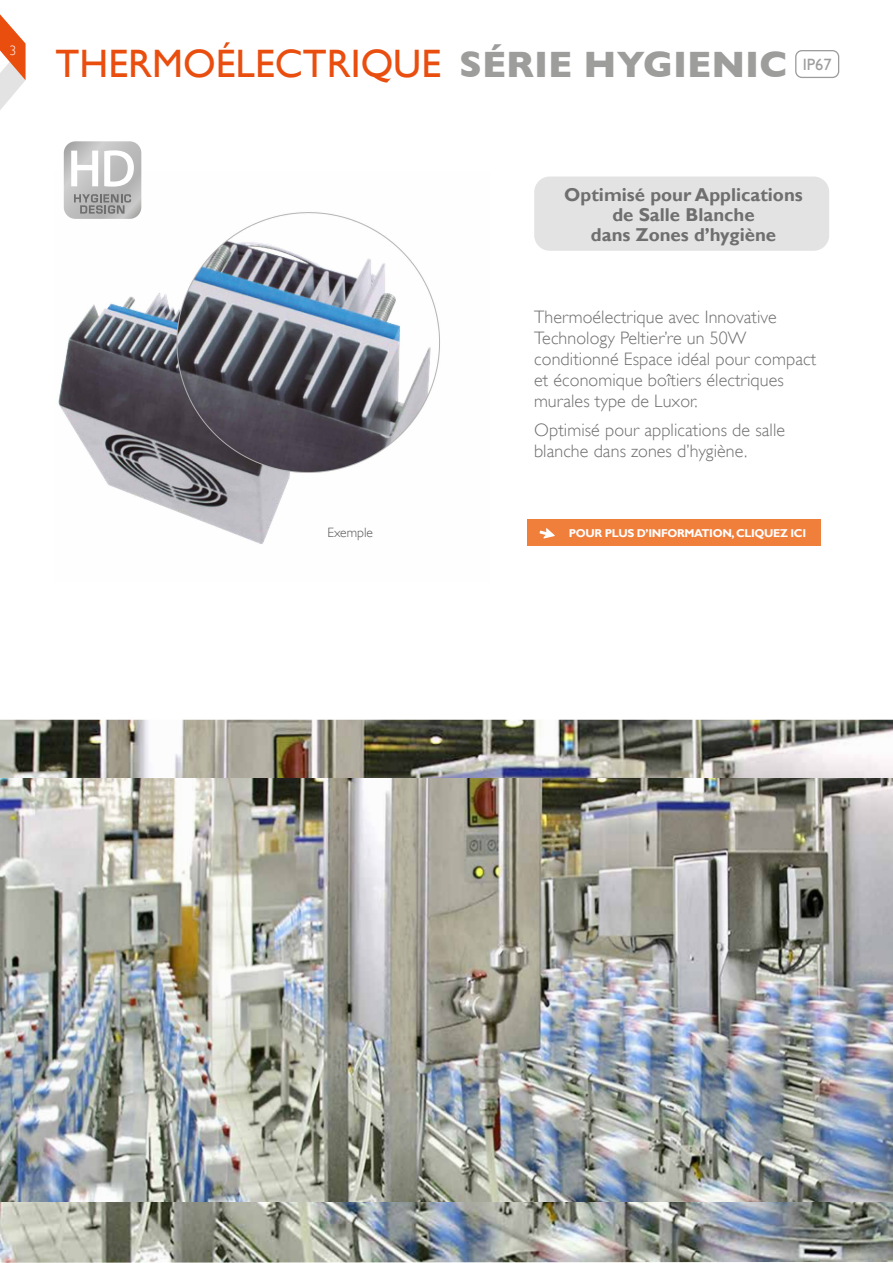
<style>
.page{position:relative;width:893px;height:1263px;background:#fff}
.page>*{position:absolute;margin:0;border:0;box-sizing:border-box;transform-origin:0 0}
.t1{font:39.6px "Gill Sans";color:#e94e0f}
.t2{font:700 18.6px/19.8px "Gill Sans";color:#706f6f;text-align:center}
.t3{font:300 18px/21px "Gill Sans";letter-spacing:.005em;color:#706f6f}
.t4{font:16.35px "Gill Sans";color:#9d9d9c}
.t5{font:300 13.5px "Gill Sans";color:#575756}
.t6{font:300 13.5px "Gill Sans";color:#fff}
.t7{font:700 11.4px "Gill Sans";letter-spacing:-.03em;color:#fff}
.s1{font-weight:700;font-size:37.35px;color:#9d9d9c}
</style>
<div class="page">
<svg style="left:0;top:14px;width:26px;height:96px"></svg>
<img style="left:58px;top:171px;width:382px;height:373px">
<svg style="left:64px;top:141px;width:77px;height:78px"></svg>
<img style="left:0;top:720px;width:893px;height:543px">
<img style="left:0;top:779px;width:893px;height:422px">
<div style="left:527px;top:520px;width:294px;height:26px;background:#f07f3c"></div>
<svg style="left:539px;top:528px;width:16px;height:10px"></svg>
<div style="left:534px;top:176px;width:295px;height:75px;background:#e3e3e3;border-radius:16px"></div>
<div style="left:795px;top:50px;width:44px;height:28px;border:1px solid #9d9d9c;border-radius:6px"></div>
<p class="t6" style="left:10px;top:43px;width:8px">3</p>
<h1 class="t1" style="left:56px;top:41px;width:733px">THERMOÉLECTRIQUE <span class="s1">SÉRIE HYGIENIC</span></h1>
<p class="t4" style="left:803px;top:55px;width:30px">IP67</p>
<p class="t2" style="left:564px;top:185px;width:240px">Optimisé pour Applications de Salle Blanche<br>dans Zones d’hygiène</p>
<p class="t3" style="left:534px;top:306px;width:283px">Thermoélectrique avec Innovative<br>Technology Peltier’re un 50W conditionné Espace idéal pour compact et économique boîtiers électriques murales type de Luxor.</p>
<p class="t3" style="left:534px;top:420px;width:252px">Optimisé pour applications de salle blanche dans zones d’hygiène.</p>
<p class="t5" style="left:327px;top:525px;width:47px">Exemple</p>
<p class="t7" style="left:569px;top:527px;width:239px">POUR PLUS D’INFORMATION, CLIQUEZ ICI</p>
</div>
